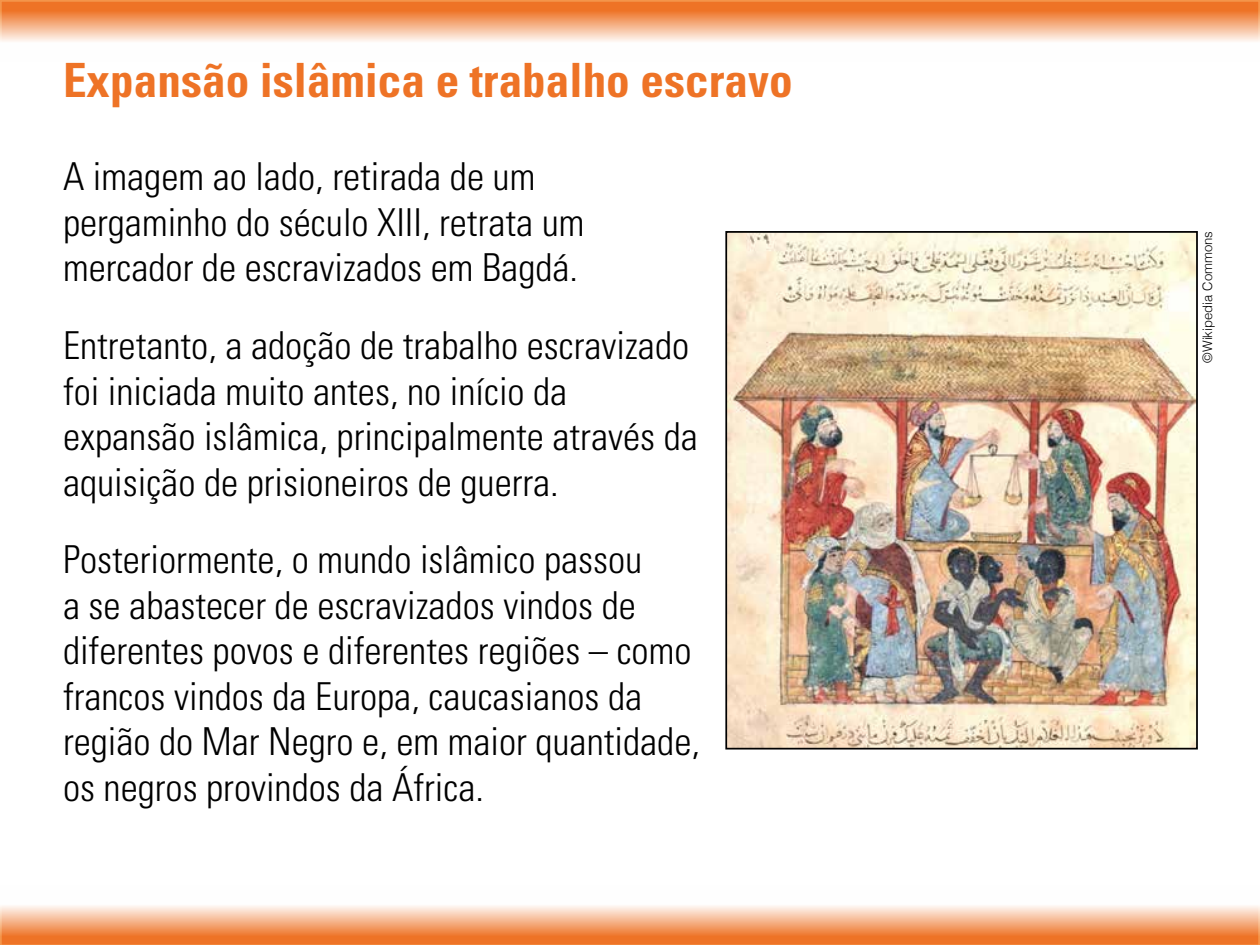
<style>
.page{position:relative;width:1260px;height:945px;background:#fff}
.page>*{position:absolute;margin:0;border:0;box-sizing:border-box;transform-origin:0 0}
.t1{font:700 condensed 47.25px "Univers LT Std";color:#ee7326}
.t2{font:300 condensed 38.5px/45.5px "Univers LT Std";color:#000}
.t3{font:300 13.12px "Helvetica";color:#000}
</style>
<div class="page">
<svg style="left:0;top:0;width:1260px;height:42px;background:#f4a675"></svg>
<svg style="left:0;top:906px;width:1260px;height:39px;background:#f4a676"></svg>
<img style="left:728px;top:234px;width:467px;height:513px">
<div style="left:725px;top:231px;width:473px;height:519px;border:2px solid #000"></div>
<p class="t1" style="left:63px;top:51px;width:731px">Expansão islâmica e trabalho escravo</p>
<p class="t2" style="left:63px;top:154px;width:523px">A imagem ao lado, retirada de um pergaminho do século XIII, retrata um mercador de escravizados em Bagdá.</p>
<p class="t2" style="left:63px;top:323px;width:636px">Entretanto, a adoção de trabalho escravizado foi iniciada muito antes, no início da expansão islâmica, principalmente através da aquisição de prisioneiros de guerra.</p>
<p class="t2" style="left:63px;top:537px;width:638px">Posteriormente, o mundo islâmico passou<br>a se abastecer de escravizados vindos de diferentes povos e diferentes regiões – como francos vindos da Europa, caucasianos da região do Mar Negro e, em maior quantidade, os negros provindos da África.</p>
<p class="t3" style="left:1196px;top:363px;width:133px;rotate:-90deg">©Wikipedia Commons</p>
</div>
